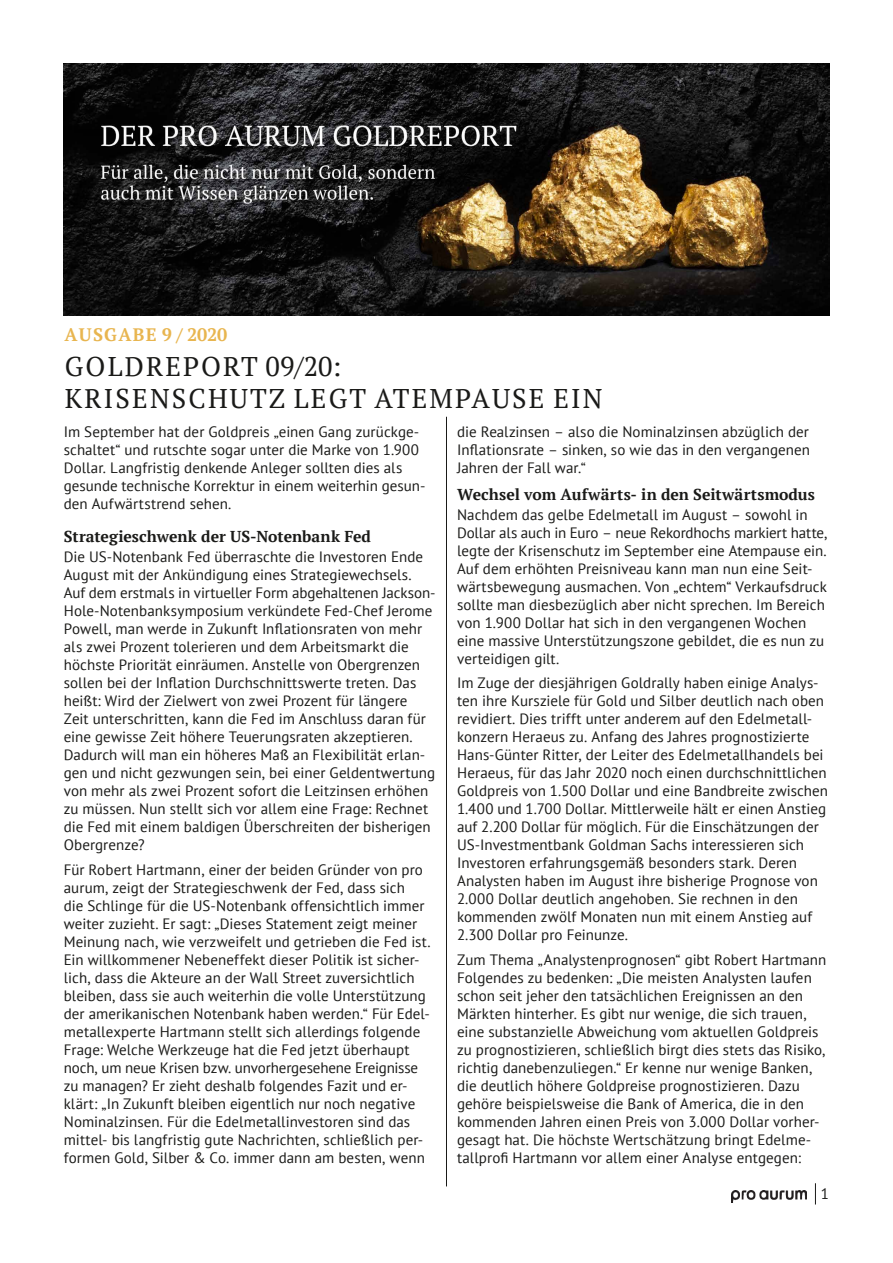
<style>
.page{position:relative;width:893px;height:1263px;background:#fff}
.page>*{position:absolute;margin:0;border:0;box-sizing:border-box;transform-origin:0 0}
.t1{font:27px/32.4px "PT Serif";letter-spacing:.08em;color:#1a1a18}
.t2{font:700 18px "PT Serif";letter-spacing:.07em;color:#e8b54f}
.t3{font:700 15.75px "PT Serif";letter-spacing:.005em;color:#1a1a18}
.t4{font:15px/18px "PT Sans";letter-spacing:.005em;color:#1a1a18}
</style>
<div class="page">
<img style="left:731px;top:1191px;width:75px;height:11px">
<svg style="left:815px;top:1183px;width:1px;height:21px"></svg>
<img style="left:64px;top:64px;width:765px;height:252px">
<hr style="left:446px;top:417px;width:1px;height:769px;background:#1a1a18">
<p class="t2" style="left:64px;top:323px;width:164px">Aus gabe 9 / 2020</p>
<h1 class="t1" style="left:65px;top:350px;width:539px">GOLDREPORT 09/20:<br>KRISENSCHUTZ LEGT ATEMPAUSE EIN</h1>
<p class="t4" style="left:64px;top:422px;width:363px">Im September hat der Goldpreis „einen Gang zurückge&shy;schaltet“ und rutschte sogar unter die Marke von 1.900<br>Dollar. Langfristig denkende Anleger sollten dies als gesunde technische Korrektur in einem weiterhin gesun&shy;den Aufwärtstrend sehen.</p>
<p class="t3" style="left:64px;top:526px;width:309px">Strategieschwenk der US-Notenbank Fed</p>
<p class="t4" style="left:64px;top:548px;width:373px">Die US-Notenbank Fed überraschte die Investoren Ende August mit der Ankündigung eines Strategiewechsels.<br>Auf dem erstmals in virtueller Form abgehaltenen Jackson-Hole-Notenbanksymposium verkündete Fed-Chef Jerome Powell, man werde in Zukunft Inflationsraten von mehr als zwei Prozent tolerieren und dem Arbeitsmarkt die höchste Priorität einräumen. Anstelle von Obergrenzen sollen bei der Inflation Durchschnittswerte treten. Das heißt: Wird der Zielwert von zwei Prozent für längere Zeit unterschritten, kann die Fed im Anschluss daran für eine gewisse Zeit höhere Teuerungsraten akzeptieren.<br>Dadurch will man ein höheres Maß an Flexibilität erlan&shy;gen und nicht gezwungen sein, bei einer Geldentwertung von mehr als zwei Prozent sofort die Leitzinsen erhöhen zu müssen. Nun stellt sich vor allem eine Frage: Rechnet die Fed mit einem baldigen Überschreiten der bisherigen Obergrenze?</p>
<p class="t4" style="left:64px;top:860px;width:368px">Für Robert Hartmann, einer der beiden Gründer von pro aurum, zeigt der Strategieschwenk der Fed, dass sich<br>die Schlinge für die US-Notenbank offensichtlich immer weiter zuzieht. Er sagt: „Dieses Statement zeigt meiner Meinung nach, wie verzweifelt und getrieben die Fed ist.<br>Ein willkommener Nebeneffekt dieser Politik ist sicher&shy;lich, dass die Akteure an der Wall Street zuversichtlich bleiben, dass sie auch weiterhin die volle Unterstützung der amerikanischen Notenbank haben werden.“ Für Edel&shy;metallexperte Hartmann stellt sich allerdings folgende Frage: Welche Werkzeuge hat die Fed jetzt überhaupt noch, um neue Krisen bzw. unvorhergesehene Ereignisse zu managen? Er zieht deshalb folgendes Fazit und er&shy;klärt: „In Zukunft bleiben eigentlich nur noch negative Nominalzinsen. Für die Edelmetallinvestoren sind das mittel- bis langfristig gute Nachrichten, schließlich per&shy;formen Gold, Silber &amp; Co. immer dann am besten, wenn</p>
<p class="t4" style="left:457px;top:422px;width:354px;text-align:justify">die Realzinsen – also die Nominalzinsen abzüglich der Inflationsrate – sinken, so wie das in den vergangenen Jahren der Fall war.“</p>
<p class="t3" style="left:457px;top:483px;width:359px">Wechsel vom Aufwärts- in den Seitwärtsmodus</p>
<p class="t4" style="left:457px;top:505px;width:372px">Nachdem das gelbe Edelmetall im August – sowohl in Dollar als auch in Euro – neue Rekordhochs markiert hatte, legte der Krisenschutz im September eine Atempause ein.<br>Auf dem erhöhten Preisniveau kann man nun eine Seit&shy;wärtsbewegung ausmachen. Von „echtem“ Verkaufsdruck sollte man diesbezüglich aber nicht sprechen. Im Bereich von 1.900 Dollar hat sich in den vergangenen Wochen eine massive Unterstützungszone gebildet, die es nun zu verteidigen gilt.</p>
<p class="t4" style="left:457px;top:673px;width:373px">Im Zuge der diesjährigen Goldrally haben einige Analys&shy;ten ihre Kursziele für Gold und Silber deutlich nach oben revidiert. Dies trifft unter anderem auf den Edelmetall&shy;konzern Heraeus zu. Anfang des Jahres prognostizierte Hans-Günter Ritter, der Leiter des Edelmetallhandels bei Heraeus, für das Jahr 2020 noch einen durchschnittlichen Goldpreis von 1.500 Dollar und eine Bandbreite zwischen 1.400 und 1.700 Dollar. Mittlerweile hält er einen Anstieg auf 2.200 Dollar für möglich. Für die Einschätzungen der US-Investmentbank Goldman Sachs interessieren sich Investoren erfahrungsgemäß besonders stark. Deren Analysten haben im August ihre bisherige Prognose von 2.000 Dollar deutlich angehoben. Sie rechnen in den kommenden zwölf Monaten nun mit einem Anstieg auf 2.300 Dollar pro Feinunze.</p>
<p class="t4" style="left:457px;top:950px;width:371px">Zum Thema „Analystenprognosen“ gibt Robert Hartmann Folgendes zu bedenken: „Die meisten Analysten laufen schon seit jeher den tatsächlichen Ereignissen an den Märkten hinterher. Es gibt nur wenige, die sich trauen, eine substanzielle Abweichung vom aktuellen Goldpreis zu prognostizieren, schließlich birgt dies stets das Risiko, richtig danebenzuliegen.“ Er kenne nur wenige Banken, die deutlich höhere Goldpreise prognostizieren. Dazu gehöre beispielsweise die Bank of America, die in den kommenden Jahren einen Preis von 3.000 Dollar vorher&shy;gesagt hat. Die höchste Wertschätzung bringt Edelme&shy;tallprofi Hartmann vor allem einer Analyse entgegen:</p>
<p class="t4" style="left:821px;top:1184px;width:10px">1</p>
</div>
